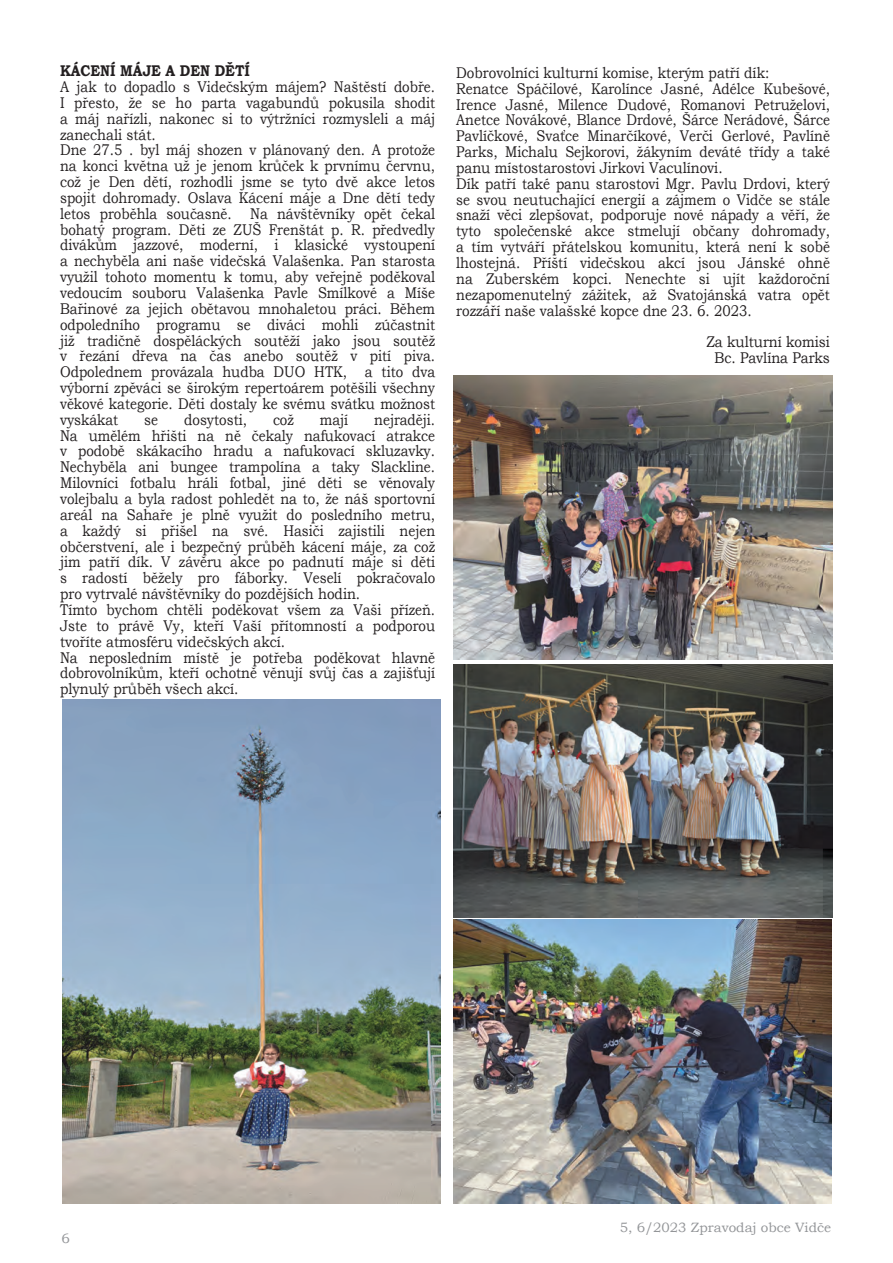
<style>
.page{position:relative;width:893px;height:1263px;background:#fff}
.page>*{position:absolute;margin:0;border:0;box-sizing:border-box;transform-origin:0 0}
.t1{font:15.45px/15.9px "Bookman Old Style";color:#231f20;scale:.86 1}
.t2{font:15.45px/15.9px "Bookman Old Style";color:#231f20;scale:.87 1}
.t3{font:700 15.45px "Bookman Old Style";color:#231f20;scale:.87 1}
.t4{font:13.5px "Bookman Old Style";color:#939598}
</style>
<div class="page">
<img style="left:454px;top:664px;width:378px;height:253px">
<img style="left:454px;top:920px;width:378px;height:283px">
<img style="left:62px;top:700px;width:378px;height:503px">
<img style="left:454px;top:376px;width:378px;height:284px">
<p class="t3" style="left:60px;top:60px;width:220px">KÁCENÍ MÁJE A DEN DĚTÍ</p>
<p class="t1" style="left:60px;top:79px;width:438px">A jak to dopadlo s Videčským májem? Naštěstí dobře.<br>I přesto, že se ho parta vagabundů pokusila shodit a máj nařízli, nakonec si to výtržníci rozmysleli a máj zanechali stát.<br>Dne 27.5 . byl máj shozen v plánovaný den. A protože na konci května už je jenom krůček k prvnímu červnu, což je Den dětí, rozhodli jsme se tyto dvě akce letos spojit dohromady. Oslava Kácení máje a Dne dětí tedy letos proběhla současně. Na návštěvníky opět čekal bohatý program. Děti ze ZUŠ Frenštát p. R. předvedly divákům jazzové, moderní, i klasické vystoupení a nechyběla ani naše videčská Valašenka. Pan starosta využil tohoto momentu k tomu, aby veřejně poděkoval vedoucím souboru Valašenka Pavle Smílkové a Míše Bařinové za jejich obětavou mnohaletou práci. Během odpoledního programu se diváci mohli zúčastnit již tradičně dospěláckých soutěží jako jsou soutěž v řezání dřeva na čas anebo soutěž v pití piva.<br>Odpolednem provázala hudba DUO HTK, a tito dva výborní zpěváci se širokým repertoárem potěšili všechny věkové kategorie. Děti dostaly ke svému svátku možnost vyskákat</p>
<p class="t1" style="left:60px;top:412px;width:438px;text-indent:314px">nejraději.<br>Na umělém hřišti na ně čekaly nafukovací atrakce v podobě skákacího hradu a nafukovací skluzavky.<br>Nechyběla ani bungee trampolína a taky Slackline.<br>Milovníci fotbalu hráli fotbal, jiné děti se věnovaly volejbalu a byla radost pohledět na to, že náš sportovní areál na Sahaře je plně využit do posledního metru, a každý si přišel na své. Hasiči zajistili nejen občerstvení, ale i bezpečný průběh kácení máje, za což jim patří dík. V závěru akce po padnutí máje si děti s radostí běžely pro fáborky. Veselí pokračovalo pro vytrvalé návštěvníky do pozdějších hodin.<br>Tímto bychom chtěli poděkovat všem za Vaši přízeň.<br>Jste to právě Vy, kteří Vaší přítomností a podporou tvoříte atmosféru videčských akcí.<br>Na neposledním místě je potřeba poděkovat hlavně dobrovolníkům, kteří ochotně věnují svůj čas a zajišťují plynulý průběh všech akcí.</p>
<p class="t1" style="left:144px;top:412px;width:18px">se</p>
<p class="t1" style="left:184px;top:412px;width:75px">dosytosti,</p>
<p class="t1" style="left:273px;top:412px;width:26px">což</p>
<p class="t1" style="left:320px;top:412px;width:34px">mají</p>
<p class="t2" style="left:456px;top:65px;width:431px">Dobrovolníci kulturní komise, kterým patří dík:<br>Renatce Spáčilové, Karolínce Jasné, Adélce Kubešové, Irence Jasné, Milence Dudové, Romanovi Petruželovi, Anetce Novákové, Blance Drdové, Šárce Nerádové, Šárce Pavlíčkové, Svaťce Minarčíkové, Verči Gerlové, Pavlíně Parks, Michalu Sejkorovi, žákyním deváté třídy a také panu místostarostovi Jirkovi Vaculínovi.<br>Dík patří také panu starostovi Mgr. Pavlu Drdovi, který se svou neutuchající energií a zájmem o Vidče se stále snaží věci zlepšovat, podporuje nové nápady a věří, že tyto společenské akce stmelují občany dohromady, a tím vytváří přátelskou komunitu, která není k sobě lhostejná. Příští videčskou akcí jsou Jánské ohně na Zuberském kopci. Nenechte si ujít každoroční nezapomenutelný zážitek, až Svatojánská vatra opět rozzáří naše valašské kopce dne 23. 6. 2023.</p>
<p class="t2" style="left:706px;top:334px;width:144px;text-align:center">Za kulturní komisi<br>Bc. Pavlína Parks</p>
<p class="t4" style="left:61px;top:1229px;width:10px">6</p>
<p class="t4" style="left:620px;top:1218px;width:213px">5, 6/2023 Zpravodaj obce Vidče</p>
</div>
